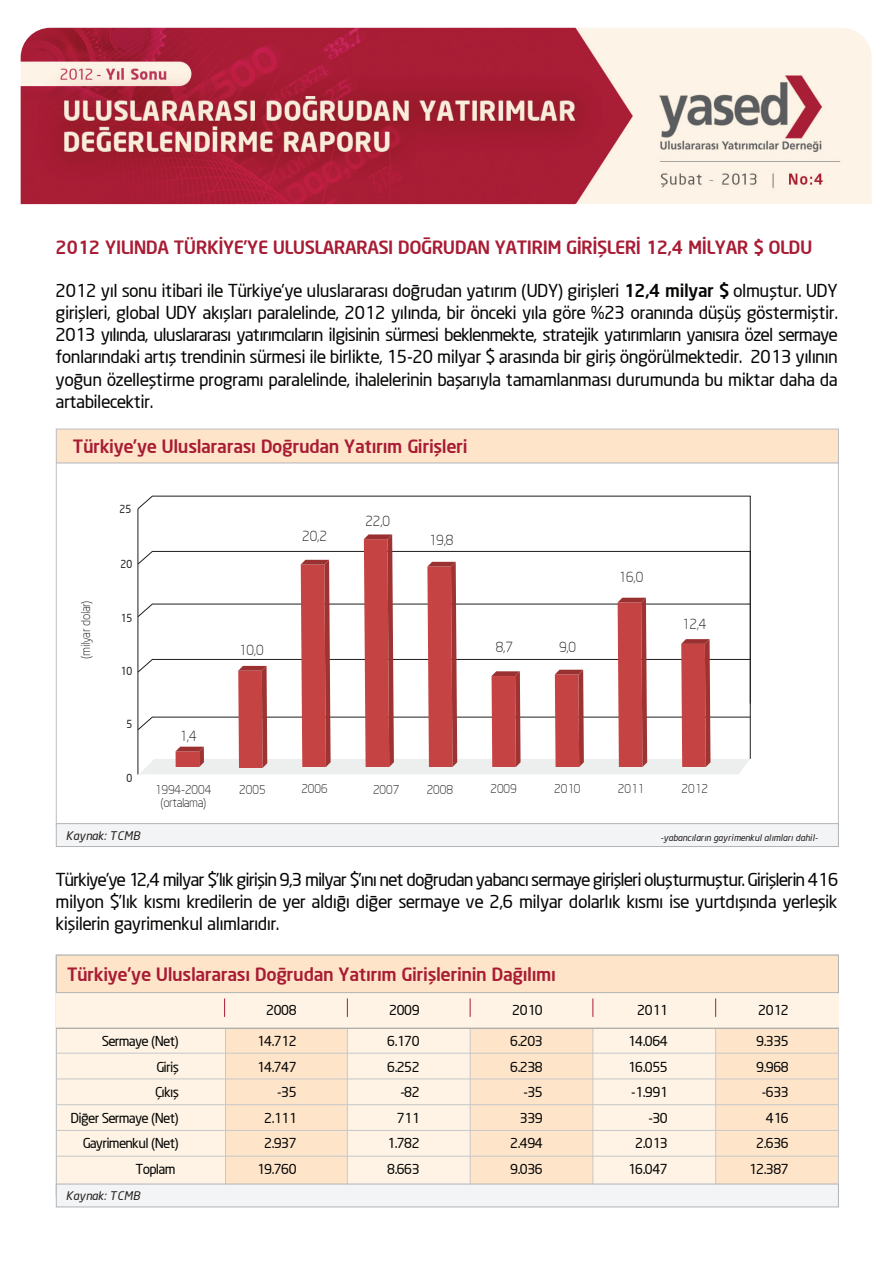
<style>
.page{position:relative;width:893px;height:1263px;background:#fff}
.page>*{position:absolute;margin:0;border:0;box-sizing:border-box;transform-origin:0 0}
.t1{font:500 18px "Neo Sans";color:#a81c34}
.t2{font:17.55px/22px "Neo Sans";color:#050504;text-align:justify}
.t3{font:300 13.65px "Neo Sans";color:#211d1e}
.t4{font:13.5px "Neo Sans";letter-spacing:-.02em;color:#050504}
.t5{font:300 12.15px "Neo Sans";color:#211d1e}
.t6{font:300 12px/13.5px "Neo Sans";color:#211d1e;text-align:center}
.t7{font:italic 11.7px "Neo Sans";color:#211d1e}
.t8{font:10.95px "Neo Sans";color:#211d1e;scale:.92 1}
.t9{font:italic 9px "Neo Sans";color:#211d1e}
.s1{font-weight:500}
</style>
<div class="page">
<img style="left:21px;top:28px;width:851px;height:177px">
<div style="left:58px;top:431px;width:779px;height:32px;background:#fee5ca"></div>
<div style="left:56px;top:955px;width:783px;height:38px;background:#fee5ca;border:1px solid #b2b4b6"></div>
<div style="left:56px;top:1184px;width:783px;height:23px;background:#f3f4f5;border:1px solid #b2b4b6"></div>
<svg style="left:56px;top:991px;width:782px;height:204px;background:#faebda"></svg>
<div style="left:56px;top:823px;width:783px;height:24px;background:#f3f4f5;border:1px solid #b2b4b6"></div>
<svg style="left:137px;top:496px;width:614px;height:38px"></svg>
<hr style="left:138px;top:509px;width:1px;height:265px;background:#231f20">
<svg style="left:137px;top:534px;width:614px;height:240px"></svg>
<p class="t1" style="left:56px;top:236px;width:758px">2012 YILINDA TÜRKİYE’YE ULUSLARARASI DOĞRUDAN YATIRIM GİRİŞLERİ 12,4 MİLYAR $ OLDU</p>
<p class="t2" style="left:56px;top:280px;width:783px">2012 yıl sonu itibari ile Türkiye’ye uluslararası doğrudan yatırım (UDY) girişleri <span class="s1">12,4 milyar $</span> olmuştur. UDY girişleri, global UDY akışları paralelinde, 2012 yılında, bir önceki yıla göre %23 oranında düşüş göstermiştir.<br>2013 yılında, uluslararası yatırımcıların ilgisinin sürmesi beklenmekte, stratejik yatırımların yanısıra özel sermaye fonlarındaki artış trendinin sürmesi ile birlikte, 15-20 milyar $ arasında bir giriş öngörülmektedir. 2013 yılının yoğun özelleştirme programı paralelinde, ihalelerinin başarıyla tamamlanması durumunda bu miktar daha da artabilecektir.</p>
<p class="t1" style="left:73px;top:435px;width:396px">Türkiye’ye Uluslararası Doğrudan Yatırım Girişleri</p>
<p class="t5" style="left:78px;top:659px;width:59px;rotate:-90deg">(milyar dolar)</p>
<p class="t8" style="left:120px;top:502px;width:14px">25</p>
<p class="t8" style="left:121px;top:558px;width:14px">20</p>
<p class="t8" style="left:121px;top:611px;width:14px">15</p>
<p class="t8" style="left:121px;top:664px;width:14px">10</p>
<p class="t8" style="left:126px;top:718px;width:8px">5</p>
<p class="t8" style="left:126px;top:771px;width:8px">0</p>
<p class="t3" style="left:365px;top:513px;width:26px">22,0</p>
<p class="t3" style="left:179px;top:728px;width:19px">1,4</p>
<p class="t3" style="left:239px;top:642px;width:26px">10,0</p>
<p class="t3" style="left:302px;top:527px;width:26px">20,2</p>
<p class="t3" style="left:429px;top:532px;width:26px">19,8</p>
<p class="t3" style="left:496px;top:639px;width:19px">8,7</p>
<p class="t3" style="left:559px;top:639px;width:19px">9,0</p>
<p class="t3" style="left:618px;top:569px;width:26px">16,0</p>
<p class="t3" style="left:682px;top:615px;width:26px">12,4</p>
<p class="t6" style="left:155px;top:782px;width:58px">1994-2004 (ortalama)</p>
<p class="t6" style="left:239px;top:782px;width:28px">2005</p>
<p class="t6" style="left:301px;top:781px;width:28px">2006</p>
<p class="t6" style="left:373px;top:782px;width:28px">2007</p>
<p class="t6" style="left:427px;top:782px;width:28px">2008</p>
<p class="t6" style="left:490px;top:782px;width:28px">2009</p>
<p class="t6" style="left:554px;top:782px;width:28px">2010</p>
<p class="t6" style="left:618px;top:782px;width:28px">2011</p>
<p class="t6" style="left:682px;top:782px;width:28px">2012</p>
<p class="t7" style="left:66px;top:828px;width:76px">Kaynak: TCMB</p>
<p class="t9" style="left:660px;top:832px;width:159px">-yabancıların gayrimenkul alımları dahil-</p>
<p class="t2" style="left:56px;top:868px;width:784px">Türkiye’ye 12,4 milyar $’lık girişin 9,3 milyar $’ını net doğrudan yabancı sermaye girişleri oluşturmuştur. Girişlerin 416 milyon $’lık kısmı kredilerin de yer aldığı diğer sermaye ve 2,6 milyar dolarlık kısmı ise yurtdışında yerleşik kişilerin gayrimenkul alımlarıdır.</p>
<p class="t1" style="left:67px;top:963px;width:490px">Türkiye’ye Uluslararası Doğrudan Yatırım Girişlerinin Dağılımı</p>
<p class="t4" style="left:266px;top:1001px;width:32px">2008</p>
<p class="t4" style="left:389px;top:1001px;width:32px">2009</p>
<p class="t4" style="left:512px;top:1001px;width:32px">2010</p>
<p class="t4" style="left:637px;top:1001px;width:32px">2011</p>
<p class="t4" style="left:758px;top:1001px;width:32px">2012</p>
<p class="t4" style="left:102px;top:1033px;width:78px">Sermaye (Net)</p>
<p class="t4" style="left:257px;top:1033px;width:42px">14.712</p>
<p class="t4" style="left:387px;top:1033px;width:34px">6.170</p>
<p class="t4" style="left:510px;top:1033px;width:34px">6.203</p>
<p class="t4" style="left:628px;top:1033px;width:42px">14.064</p>
<p class="t4" style="left:756px;top:1033px;width:34px">9.335</p>
<p class="t4" style="left:157px;top:1058px;width:23px">Giriş</p>
<p class="t4" style="left:257px;top:1058px;width:42px">14.747</p>
<p class="t4" style="left:387px;top:1058px;width:34px">6.252</p>
<p class="t4" style="left:510px;top:1058px;width:34px">6.238</p>
<p class="t4" style="left:628px;top:1058px;width:42px">16.055</p>
<p class="t4" style="left:756px;top:1058px;width:34px">9.968</p>
<p class="t4" style="left:155px;top:1084px;width:25px">Çıkış</p>
<p class="t4" style="left:277px;top:1084px;width:21px">-35</p>
<p class="t4" style="left:400px;top:1084px;width:21px">-82</p>
<p class="t4" style="left:523px;top:1084px;width:21px">-35</p>
<p class="t4" style="left:631px;top:1084px;width:38px">-1.991</p>
<p class="t4" style="left:762px;top:1084px;width:28px">-633</p>
<p class="t4" style="left:71px;top:1109px;width:109px">Diğer Sermaye (Net)</p>
<p class="t4" style="left:264px;top:1109px;width:34px">2.111</p>
<p class="t4" style="left:397px;top:1109px;width:24px">711</p>
<p class="t4" style="left:520px;top:1109px;width:24px">339</p>
<p class="t4" style="left:648px;top:1109px;width:21px">-30</p>
<p class="t4" style="left:766px;top:1109px;width:24px">416</p>
<p class="t4" style="left:83px;top:1135px;width:97px">Gayrimenkul (Net)</p>
<p class="t4" style="left:264px;top:1135px;width:34px">2.937</p>
<p class="t4" style="left:387px;top:1135px;width:34px">1.782</p>
<p class="t4" style="left:510px;top:1135px;width:34px">2.494</p>
<p class="t4" style="left:635px;top:1135px;width:34px">2.013</p>
<p class="t4" style="left:756px;top:1135px;width:34px">2.636</p>
<p class="t4" style="left:135px;top:1160px;width:41px">Toplam</p>
<p class="t4" style="left:257px;top:1160px;width:42px">19.760</p>
<p class="t4" style="left:387px;top:1160px;width:34px">8.663</p>
<p class="t4" style="left:510px;top:1160px;width:34px">9.036</p>
<p class="t4" style="left:628px;top:1160px;width:42px">16.047</p>
<p class="t4" style="left:749px;top:1160px;width:42px">12.387</p>
<p class="t7" style="left:66px;top:1189px;width:76px">Kaynak: TCMB</p>
</div>
